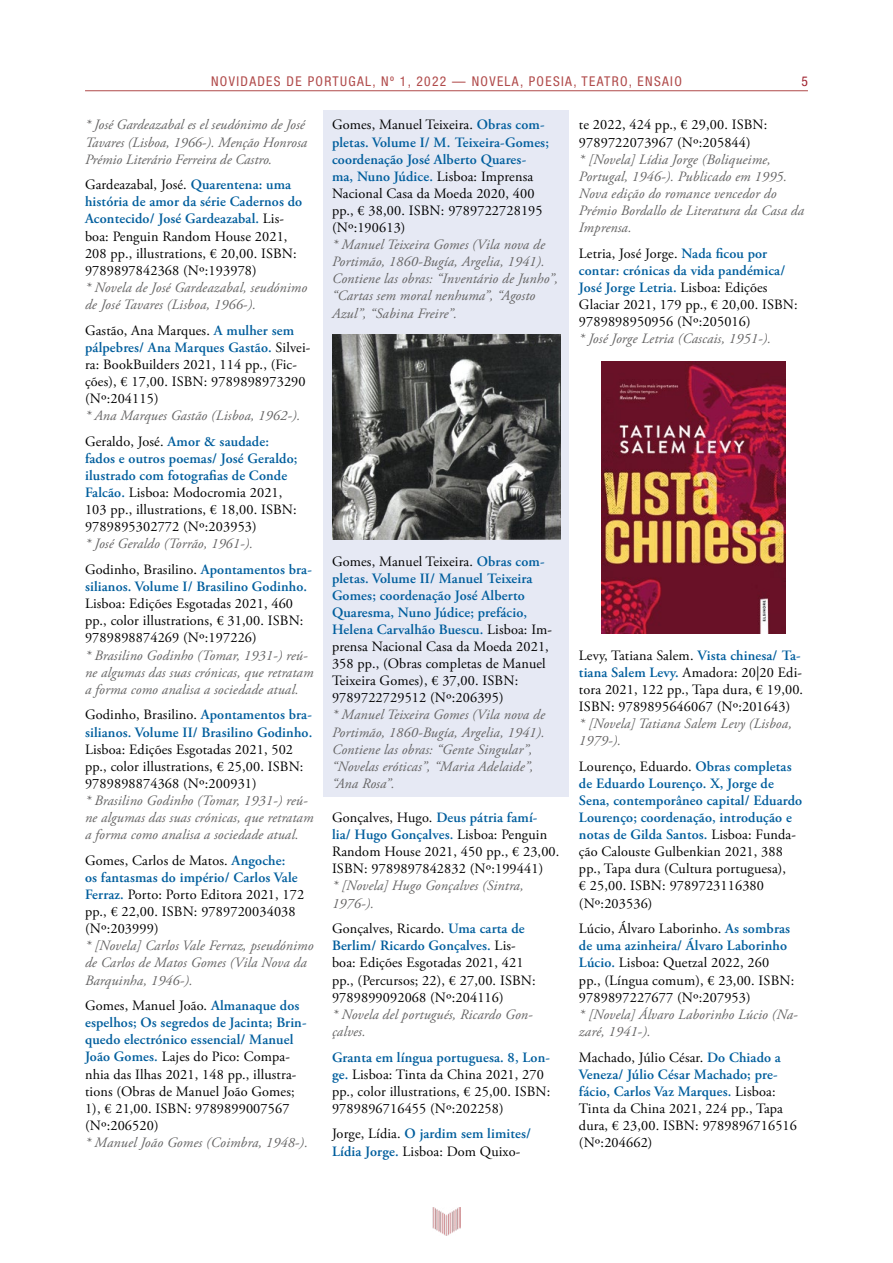
<style>
.page{position:relative;width:893px;height:1263px;background:#fff}
.page>*{position:absolute;margin:0;border:0;box-sizing:border-box;transform-origin:0 0}
.t1{font:14.25px/17.1px "Adobe Garamond Pro";letter-spacing:.01em;color:#000}
.t2{font:italic 14.25px/17.1px "Adobe Garamond Pro";letter-spacing:.01em;color:#646363}
.t3{font:600 14.25px/17.1px "Adobe Garamond Pro";letter-spacing:.01em;color:#005e9d}
.t4{font:condensed 13.5px "Helvetica Neue LT Std";letter-spacing:.1em;color:#b04a4a}
.t5{font:condensed 13.5px "Helvetica Neue LT Std";color:#9f212e}
.s1{font-weight:600;color:#005e9d}
.s2{font-style:normal;color:#000}
.s3{font-weight:600;font-style:normal;color:#005e9d}
.s4{font-weight:400;color:#000}
</style>
<div class="page">
<hr style="left:85px;top:90px;width:723px;height:1px;background:#b04a4a">
<img style="left:433px;top:1208px;width:27px;height:27px">
<div style="left:323px;top:111px;width:246px;height:686px;background:#e6e9f4"></div>
<img style="left:601px;top:361px;width:185px;height:273px">
<img style="left:332px;top:335px;width:229px;height:204px">
<p class="t4" style="left:211px;top:74px;width:472px">NOVIDADES DE PORTUGAL, Nº 1, 2022 — NOVELA, POESIA, TEATRO, ENSAIO</p>
<p class="t5" style="left:801px;top:74px;width:8px">5</p>
<p class="t2" style="left:85px;top:117px;width:224px">* José Gardeazabal es el seudónimo de José<br>Tavares (Lisboa, 1966-). Menção Honrosa<br>Prémio Literário Ferreira de Castro.</p>
<p class="t1" style="left:85px;top:177px;width:219px">Gardeazabal, José. <span class="s1">Quarentena: uma história de amor da série Cadernos do Acontecido/ José Gardeazabal.</span> Lis&shy;boa: Penguin Random House 2021, 208 pp., illustrations, € 20,00. ISBN:<br>9789897842368 (Nº:193978)</p>
<p class="t2" style="left:85px;top:279px;width:224px">* Novela de José Gardeazabal, seudónimo de José Tavares (Lisboa, 1966-).</p>
<p class="t1" style="left:85px;top:322px;width:227px">Gastão, Ana Marques. <span class="s1">A mulher sem pálpebres/ Ana Marques Gastão.</span> Silvei&shy;ra: BookBuilders 2021, 114 pp., (Fic&shy;ções), € 17,00. ISBN: 9789898973290 (Nº:204115)</p>
<p class="t2" style="left:85px;top:403px;width:217px;line-height:25.7px">* Ana Marques Gastão (Lisboa, 1962-).<br><span class="s2">Geraldo, José.</span> <span class="s3">Amor &amp; saudade:</span></p>
<p class="t1" style="left:85px;top:450px;width:214px"><span class="s1">fados e outros poemas/ José Geraldo; ilustrado com fotografias de Conde Falcão.</span> Lisboa: Modocromia 2021, 103 pp., illustrations, € 18,00. ISBN:<br>9789895302772 (Nº:203953)</p>
<p class="t2" style="left:85px;top:531px;width:228px;line-height:25.7px">* José Geraldo (Torrão, 1961-).<br><span class="s2">Godinho, Brasilino.</span> <span class="s3">Apontamentos bra-</span></p>
<p class="t3" style="left:85px;top:578px;width:224px">silianos. Volume I/ Brasilino Godinho.</p>
<p class="t1" style="left:85px;top:596px;width:220px">Lisboa: Edições Esgotadas 2021, 460 pp., color illustrations, € 31,00. ISBN:<br>9789898874269 (Nº:197226)</p>
<p class="t2" style="left:85px;top:647px;width:230px">* Brasilino Godinho (Tomar, 1931-) reú&shy;ne algumas das suas crónicas, que retratam a forma como analisa a sociedade atual.</p>
<p class="t3" style="left:85px;top:706px;width:229px"><span class="s4">Godinho, Brasilino.</span> Apontamentos bra&shy;silianos. Volume II/ Brasilino Godinho.</p>
<p class="t1" style="left:85px;top:741px;width:220px">Lisboa: Edições Esgotadas 2021, 502 pp., color illustrations, € 25,00. ISBN:<br>9789898874368 (Nº:200931)</p>
<p class="t2" style="left:85px;top:792px;width:230px">* Brasilino Godinho (Tomar, 1931-) reú&shy;ne algumas das suas crónicas, que retratam a forma como analisa a sociedade atual.</p>
<p class="t1" style="left:85px;top:852px;width:221px">Gomes, Carlos de Matos. <span class="s1">Angoche:<br>os fantasmas do império/ Carlos Vale<br>Ferraz.</span> Porto: Porto Editora 2021, 172 pp., € 22,00. ISBN: 9789720034038 (Nº:203999)</p>
<p class="t2" style="left:85px;top:938px;width:230px">* [Novela] Carlos Vale Ferraz, pseudónimo de Carlos de Matos Gomes (Vila Nova da<br>Barquinha, 1946-).</p>
<p class="t1" style="left:85px;top:997px;width:223px">Gomes, Manuel João. <span class="s1">Almanaque dos espelhos; Os segredos de Jacinta; Brin&shy;quedo electrónico essencial/ Manuel João Gomes.</span> Lajes do Pico: Compa&shy;nhia das Ilhas 2021, 148 pp., illustra&shy;tions (Obras de Manuel João Gomes; 1), € 21,00. ISBN: 9789899007567 (Nº:206520)</p>
<p class="t2" style="left:85px;top:1134px;width:224px">* Manuel João Gomes (Coimbra, 1948-).</p>
<p class="t1" style="left:332px;top:117px;width:218px">Gomes, Manuel Teixeira. <span class="s1">Obras com&shy;pletas. Volume I/ M. Teixeira-Gomes; coordenação José Alberto Quares&shy;ma, Nuno Júdice.</span> Lisboa: Imprensa<br>Nacional Casa da Moeda 2020, 400 pp., € 38,00. ISBN: 9789722728195 (Nº:190613)</p>
<p class="t2" style="left:332px;top:236px;width:227px">* Manuel Teixeira Gomes (Vila nova de Portimão, 1860-Bugía, Argelia, 1941).<br>Contiene las obras: “Inventário de Junho”, “Cartas sem moral nenhuma”, “Agosto Azul”, “Sabina Freire”.</p>
<p class="t1" style="left:579px;top:117px;width:190px">te 2022, 424 pp., € 29,00. ISBN:<br>9789722073967 (Nº:205844)</p>
<p class="t2" style="left:579px;top:151px;width:227px">* [Novela] Lídia Jorge (Boliqueime,<br>Portugal, 1946-). Publicado em 1995.<br>Nova edição do romance vencedor do<br>Prémio Bordallo de Literatura da Casa da<br>Imprensa.</p>
<p class="t1" style="left:579px;top:245px;width:220px">Letria, José Jorge. <span class="s1">Nada ficou por contar: crónicas da vida pandémica/ José Jorge Letria.</span> Lisboa: Edições Glaciar 2021, 179 pp., € 20,00. ISBN:<br>9789898950956 (Nº:205016)</p>
<p class="t2" style="left:579px;top:331px;width:194px">* José Jorge Letria (Cascais, 1951-).</p>
<p class="t1" style="left:332px;top:553px;width:222px">Gomes, Manuel Teixeira. <span class="s1">Obras com&shy;pletas. Volume II/ Manuel Teixeira Gomes; coordenação José Alberto Quaresma, Nuno Júdice; prefácio, Helena Carvalhão Buescu.</span> Lisboa: Im&shy;prensa Nacional Casa da Moeda 2021, 358 pp., (Obras completas de Manuel Teixeira Gomes), € 37,00. ISBN:<br>9789722729512 (Nº:206395)</p>
<p class="t2" style="left:332px;top:707px;width:214px">* Manuel Teixeira Gomes (Vila nova de Portimão, 1860-Bugía, Argelia, 1941).<br>Contiene las obras: “Gente Singular”, “Novelas eróticas”, “Maria Adelaide”, “Ana Rosa”.</p>
<p class="t1" style="left:332px;top:809px;width:229px">Gonçalves, Hugo. <span class="s1">Deus pátria famí&shy;lia/ Hugo Gonçalves.</span> Lisboa: Penguin Random House 2021, 450 pp., € 23,00.<br>ISBN: 9789897842832 (Nº:199441)</p>
<p class="t2" style="left:332px;top:878px;width:193px">* [Novela] Hugo Gonçalves (Sintra,<br>1976-).</p>
<p class="t1" style="left:332px;top:921px;width:205px">Gonçalves, Ricardo. <span class="s1">Uma carta de<br>Berlim/ Ricardo Gonçalves.</span> Lis&shy;boa: Edições Esgotadas 2021, 421 pp., (Percursos; 22), € 27,00. ISBN:<br>9789899092068 (Nº:204116)</p>
<p class="t2" style="left:332px;top:1006px;width:202px">* Novela del portugués, Ricardo Gon&shy;çalves.</p>
<p class="t1" style="left:332px;top:1049px;width:220px"><span class="s1">Granta em língua portuguesa. 8, Lon&shy;ge.</span> Lisboa: Tinta da China 2021, 270 pp., color illustrations, € 25,00. ISBN:<br>9789896716455 (Nº:202258)</p>
<p class="t3" style="left:332px;top:1125px;width:201px"><span class="s4">Jorge, Lídia.</span> O jardim sem limites/<br>Lídia Jorge. <span class="s4">Lisboa: Dom Quixo-</span></p>
<p class="t1" style="left:579px;top:647px;width:226px">Levy, Tatiana Salem. <span class="s1">Vista chinesa/ Ta&shy;tiana Salem Levy.</span> Amadora: 20|20 Edi&shy;tora 2021, 122 pp., Tapa dura, € 19,00.<br>ISBN: 9789895646067 (Nº:201643)</p>
<p class="t2" style="left:579px;top:715px;width:214px">* [Novela] Tatiana Salem Levy (Lisboa,<br>1979-).</p>
<p class="t1" style="left:579px;top:758px;width:225px">Lourenço, Eduardo. <span class="s1">Obras completas de Eduardo Lourenço. X, Jorge de Sena, contemporâneo capital/ Eduardo Lourenço; coordenação, introdução e notas de Gilda Santos.</span> Lisboa: Funda&shy;ção Calouste Gulbenkian 2021, 388 pp., Tapa dura (Cultura portuguesa),<br>€ 25,00. ISBN: 9789723116380 (Nº:203536)</p>
<p class="t1" style="left:579px;top:921px;width:217px">Lúcio, Álvaro Laborinho. <span class="s1">As sombras de uma azinheira/ Álvaro Laborinho Lúcio.</span> Lisboa: Quetzal 2022, 260 pp., (Língua comum), € 23,00. ISBN:<br>9789897227677 (Nº:207953)</p>
<p class="t2" style="left:579px;top:1006px;width:220px">* [Novela] Álvaro Laborinho Lúcio (Na&shy;zaré, 1941-).</p>
<p class="t1" style="left:579px;top:1049px;width:220px">Machado, Júlio César. <span class="s1">Do Chiado a<br>Veneza/ Júlio César Machado; pre&shy;fácio, Carlos Vaz Marques.</span> Lisboa:<br>Tinta da China 2021, 224 pp., Tapa dura, € 23,00. ISBN: 9789896716516 (Nº:204662)</p>
</div>
